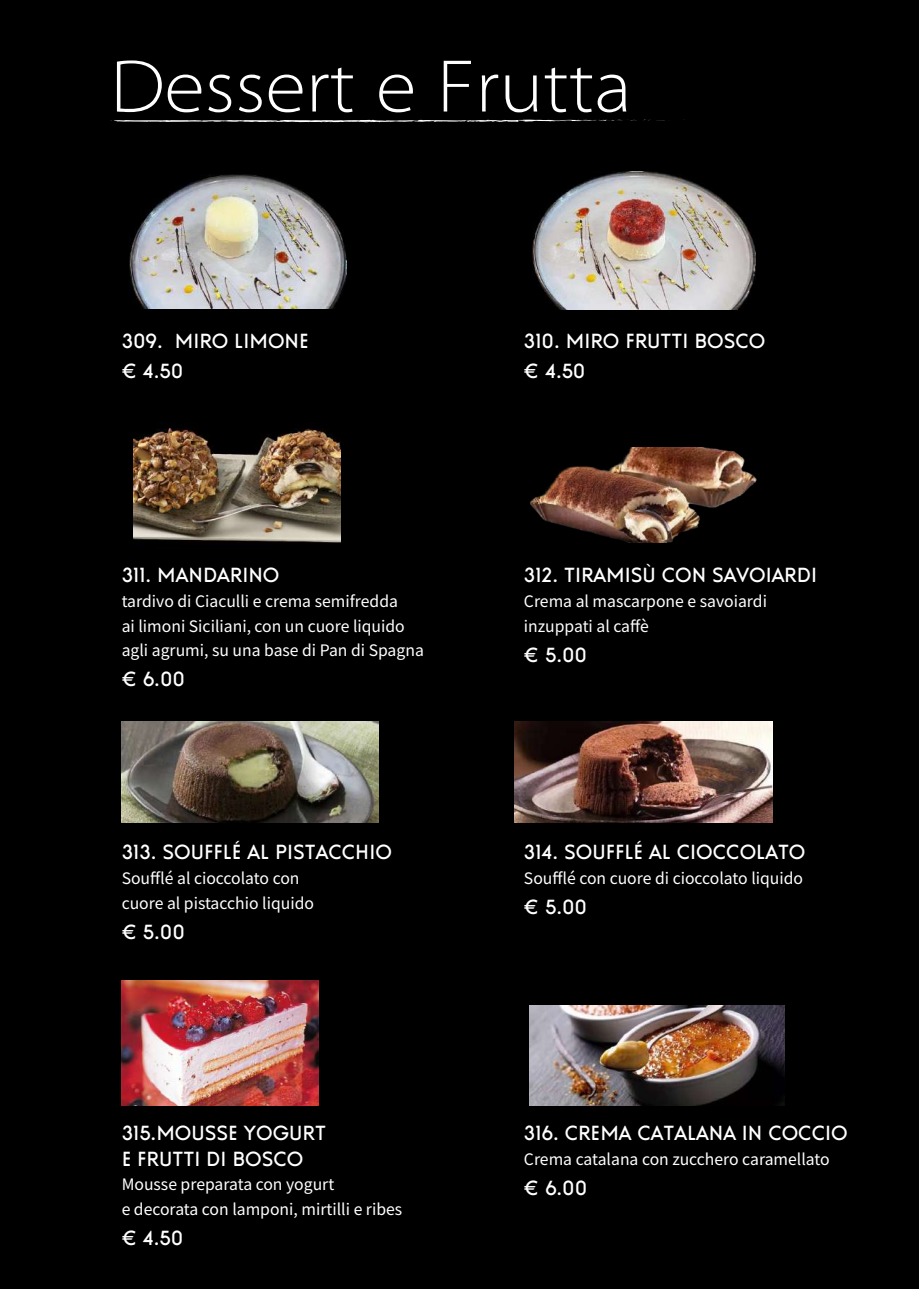
<style>
.page{position:relative;width:919px;height:1289px;background:#fff}
.page>*{position:absolute;margin:0;border:0;box-sizing:border-box;transform-origin:0 0}
.t1{font:75px "ZHSRXT GBK1 0";color:#fff}
.t2{font:21px/30px "Universal Doomsday";color:#fff}
.t3{font:15.75px/24.8px "Source Han Sans CN";color:#fff}
</style>
<div class="page">
<div style="left:0;top:0;width:918px;height:1288px;background:#000"></div>
<img style="left:133px;top:427px;width:207px;height:116px">
<img style="left:530px;top:447px;width:227px;height:95px">
<img style="left:515px;top:721px;width:257px;height:101px">
<img style="left:122px;top:721px;width:257px;height:101px">
<img style="left:530px;top:1005px;width:254px;height:100px">
<svg style="left:110px;top:119px;width:555px;height:4px"></svg>
<img style="left:122px;top:980px;width:196px;height:125px">
<img style="left:532px;top:171px;width:223px;height:139px">
<img style="left:129px;top:175px;width:217px;height:134px">
<h1 class="t1" style="left:110px;top:45px;width:523px">Dessert e Frutta</h1>
<h2 class="t2" style="left:122px;top:326px;width:189px">309. MIRO LIMONE € 4.50</h2>
<h2 class="t2" style="left:524px;top:326px;width:243px">310. MIRO FRUTTI BOSCO € 4.50</h2>
<h2 class="t2" style="left:122px;top:560px;width:159px">311. MANDARINO</h2>
<p class="t3" style="left:122px;top:589px;width:304px">tardivo di Ciaculli e crema semifredda<br>ai limoni Siciliani, con un cuore liquido agli agrumi, su una base di Pan di Spagna</p>
<h2 class="t2" style="left:122px;top:664px;width:65px">€ 6.00</h2>
<h2 class="t2" style="left:122px;top:837px;width:272px">313. SOUFFLÉ AL PISTACCHIO</h2>
<p class="t3" style="left:122px;top:866px;width:194px">Soufflé al cioccolato con cuore al pistacchio liquido</p>
<h2 class="t2" style="left:122px;top:917px;width:65px">€ 5.00</h2>
<h2 class="t2" style="left:122px;top:1121px;width:206px;line-height:25.2px">315.MOUSSE YOGURT<br>E FRUTTI DI BOSCO</h2>
<p class="t3" style="left:122px;top:1172px;width:282px">Mousse preparata con yogurt<br>e decorata con lamponi, mirtilli e ribes</p>
<h2 class="t2" style="left:122px;top:1223px;width:63px">€ 4.50</h2>
<h2 class="t2" style="left:524px;top:560px;width:294px">312. TIRAMISÙ CON SAVOIARDI</h2>
<p class="t3" style="left:524px;top:589px;width:244px">Crema al mascarpone e savoiardi inzuppati al caffè</p>
<h2 class="t2" style="left:524px;top:640px;width:65px">€ 5.00</h2>
<h2 class="t2" style="left:524px;top:837px;width:283px">314. SOUFFLÉ AL CIOCCOLATO</h2>
<p class="t3" style="left:524px;top:866px;width:281px">Soufflé con cuore di cioccolato liquido</p>
<h2 class="t2" style="left:524px;top:892px;width:65px">€ 5.00</h2>
<h2 class="t2" style="left:524px;top:1118px;width:325px">316. CREMA CATALANA IN COCCIO</h2>
<p class="t3" style="left:524px;top:1147px;width:307px">Crema catalana con zucchero caramellato</p>
<h2 class="t2" style="left:524px;top:1173px;width:65px">€ 6.00</h2>
</div>
